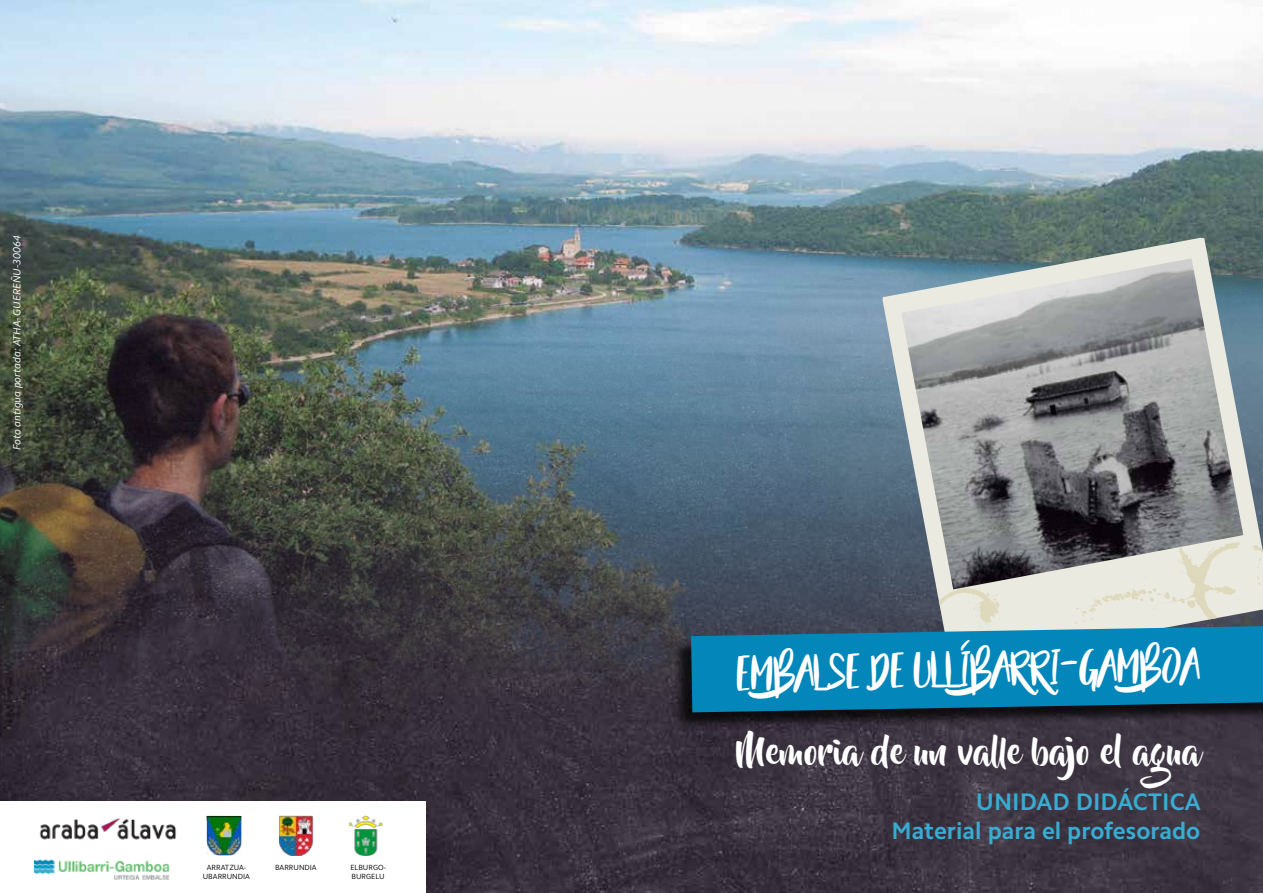
<style>
.page{position:relative;width:1263px;height:893px;background:#fff}
.page>*{position:absolute;margin:0;border:0;box-sizing:border-box;transform-origin:0 0}
.t1{font:36px "Beyond The Mountains";color:#fff}
.t2{font:36px "Beautyandthe Beast";color:#fff}
.t3{font:700 24px/28.8px "Camphor Pro";color:#38acd2;text-align:right}
.t4{font:italic 10.5px "Camphor Pro";color:#fff}
.t5{font:7.5px/9px "Camphor Pro";color:#000;text-align:center}
</style>
<div class="page">
<img style="left:0;top:702px;width:1263px;height:191px">
<img style="left:0;top:0;width:1263px;height:702px">
<div style="left:0;top:801px;width:425px;height:92px;background:#fff"></div>
<img style="left:34px;top:859px;width:136px;height:21px">
<img style="left:39px;top:818px;width:137px;height:22px">
<svg style="left:882px;top:238px;width:381px;height:388px;background:#7b8c92"></svg>
<img style="left:901px;top:258px;width:342px;height:331px">
<svg style="left:1071px;top:542px;width:192px;height:82px;background:#d1d0c7"></svg>
<svg style="left:939px;top:588px;width:62px;height:38px;background:#e2e1d3"></svg>
<div style="left:673px;top:628px;width:590px;height:103px;background:#000;opacity:.75"></div>
<svg style="left:691px;top:626px;width:572px;height:86px;background:#0a7eac"></svg>
<img style="left:279px;top:816px;width:35px;height:39px">
<img style="left:207px;top:816px;width:34px;height:39px">
<img style="left:349px;top:816px;width:33px;height:39px">
<h3 class="t4" style="left:11px;top:450px;width:216px;rotate:-90deg">Foto antigua portada: ATHA- GUEREÑU-30064</h3>
<p class="t5" style="left:203px;top:863px;width:49px">ARRATZUA-<br>UBARRUNDIA</p>
<p class="t5" style="left:275px;top:863px;width:43px">BARRUNDIA</p>
<p class="t5" style="left:350px;top:863px;width:37px;text-align:left">ELBURGO-<br>BURGELU</p>
<h1 class="t2" style="left:736px;top:648px;width:465px;rotate:-1deg">EMBALSE DE ULLíBARRI-GAMBOA</h1>
<h1 class="t1" style="left:736px;top:732px;width:465px">Memoria de un valle bajo el agua</h1>
<h2 class="t3" style="left:892px;top:787px;width:311px">UNIDAD DIDÁCTICA<br>Material para el profesorado</h2>
</div>
